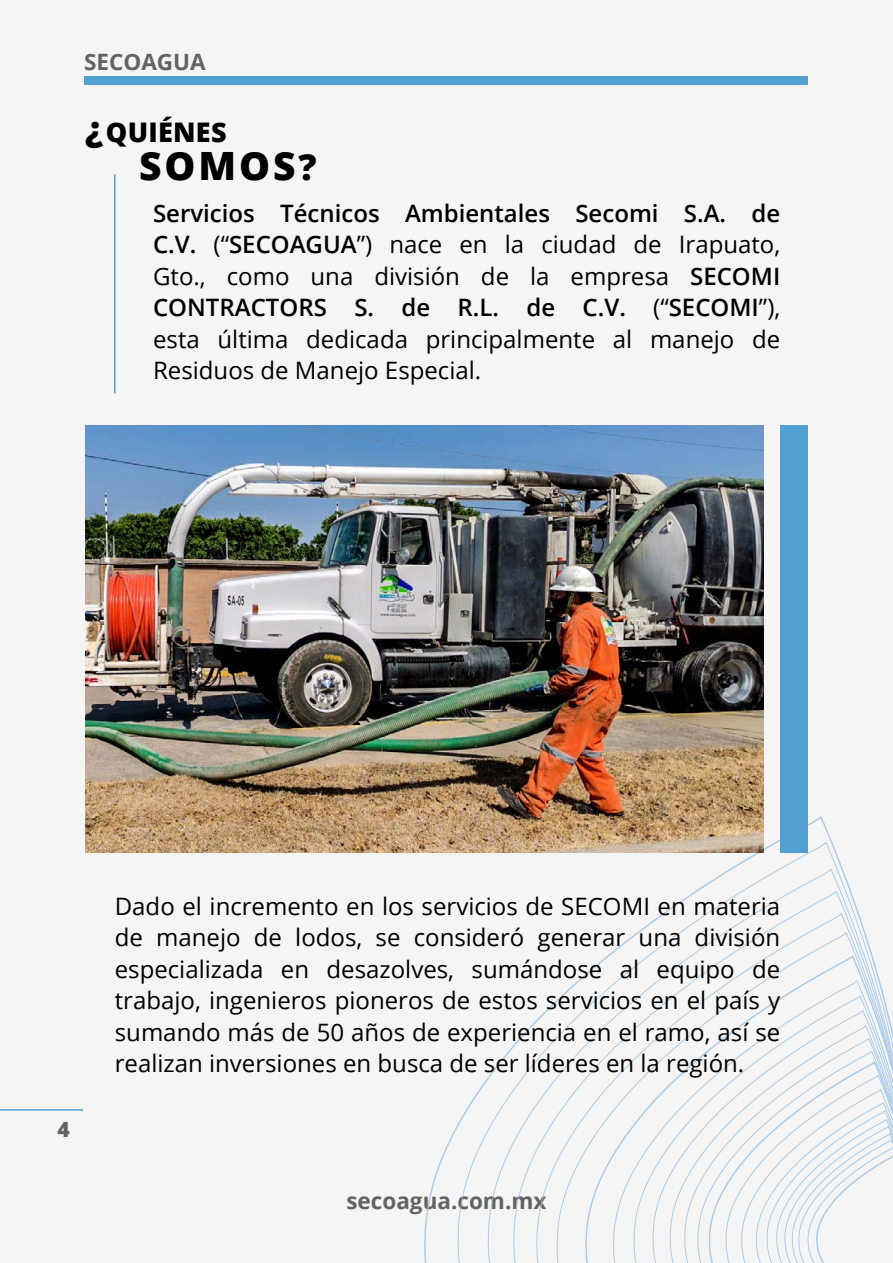
<style>
.page{position:relative;width:893px;height:1263px;background:#f5f5f5}
.page>*{position:absolute;margin:0;border:0;box-sizing:border-box;transform-origin:0 0}
.t1{font:800 39px "Open Sans";letter-spacing:.075em;color:#000}
.t2{font:800 27px "Open Sans";letter-spacing:.01em;color:#000}
.t3{font:24px/31.5px "Open Sans";color:#000;text-align:justify}
.t4{font:700 22.5px "Open Sans";color:#636363}
.t5{font:800 21px "Open Sans";color:#636363}
.s1{font-size:36px}
.s2{font-weight:600}
</style>
<div class="page">
<hr style="left:0;top:1109px;width:83px;height:2px;background:#529fd1">
<div style="left:84px;top:77px;width:724px;height:8px;background:#529fd1"></div>
<svg style="left:424px;top:816px;width:469px;height:447px"></svg>
<img style="left:85px;top:425px;width:678px;height:428px">
<hr style="left:114px;top:174px;width:2px;height:219px;background:#529fd1">
<div style="left:780px;top:425px;width:28px;height:428px;background:#529fd1"></div>
<p class="t4" style="left:84px;top:45px;width:123px">SECOAGUA</p>
<p class="t2" style="left:85px;top:112px;width:143px"><span class="s1">¿</span>QUIÉNES</p>
<h1 class="t1" style="left:139px;top:136px;width:179px">SOMOS<span class="s1">?</span></h1>
<p class="t3" style="left:153px;top:196px;width:629px"><span class="s2">Servicios Técnicos Ambientales Secomi S.A. de C.V.</span> (“<span class="s2">SECOAGUA</span>”) nace en la ciudad de Irapuato, Gto., como una división de la empresa <span class="s2">SECOMI CONTRACTORS S. de R.L. de C.V.</span> (“<span class="s2">SECOMI</span>”), esta última dedicada principalmente al manejo de Residuos de Manejo Especial.</p>
<p class="t5" style="left:57px;top:1113px;width:14px">4</p>
<p class="t3" style="left:115px;top:889px;width:667px">Dado el incremento en los servicios de SECOMI en materia de manejo de lodos, se consideró generar una división especializada en desazolves, sumándose al equipo de trabajo, ingenieros pioneros de estos servicios en el país y sumando más de 50 años de experiencia en el ramo, así se realizan inversiones en busca de ser líderes en la región.</p>
<p class="t4" style="left:346px;top:1185px;width:202px">secoagua.com.mx</p>
</div>
